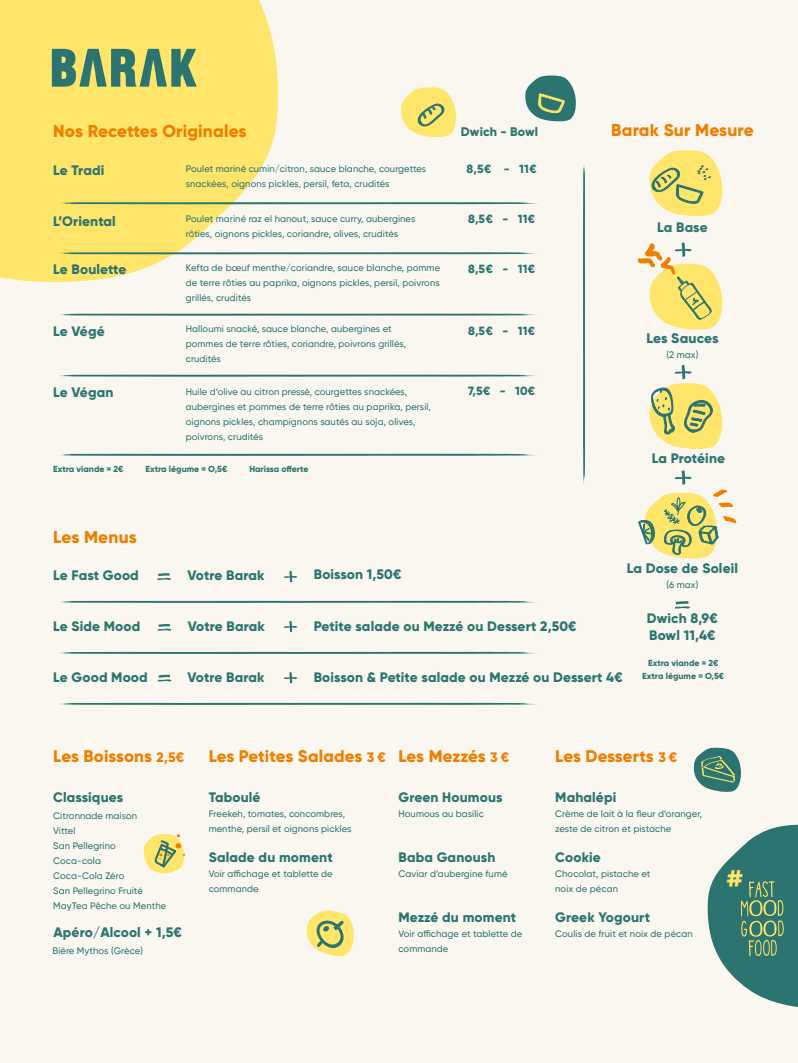
<style>
.page{position:relative;width:798px;height:1063px;background:#fff}
.page>*{position:absolute;margin:0;border:0;box-sizing:border-box;transform-origin:0 0}
.t1{font:800 17.19px "Gilroy";letter-spacing:.01em;color:#ee7f00}
.t2{font:800 16.88px "Gilroy";color:#ee7f00}
.t3{font:800 13.88px "Gilroy";letter-spacing:.005em;color:#2c746f}
.t4{font:800 13.75px/16.5px "Gilroy";letter-spacing:.01em;color:#2c746f}
.t5{font:800 12.5px "Gilroy";letter-spacing:.01em;color:#2c746f}
.t6{font:800 11.88px "Gilroy";letter-spacing:.01em;color:#2c746f}
.t7{font:500 9.44px "Gilroy";color:#2c746f}
.t8{font:500 9.38px/15px "Gilroy";letter-spacing:.01em;color:#2c746f}
.t9{font:800 8.75px/13.1px "Gilroy";color:#2c746f;text-align:center}
.s1{font-size:13.75px}
</style>
<div class="page">
<div style="left:0;top:0;width:797px;height:1063px;background:#faf7f1"></div>
<svg style="left:306px;top:910px;width:47px;height:47px"></svg>
<svg style="left:693px;top:747px;width:48px;height:45px"></svg>
<svg style="left:144px;top:834px;width:41px;height:40px"></svg>
<svg style="left:0;top:0;width:283px;height:282px;background:#fde77c"></svg>
<svg style="left:284px;top:571px;width:14px;height:11px"></svg>
<svg style="left:284px;top:672px;width:14px;height:12px"></svg>
<svg style="left:525px;top:75px;width:51px;height:47px"></svg>
<svg style="left:401px;top:87px;width:55px;height:50px"></svg>
<svg style="left:157px;top:573px;width:14px;height:7px"></svg>
<svg style="left:157px;top:675px;width:15px;height:7px"></svg>
<svg style="left:674px;top:601px;width:16px;height:8px"></svg>
<svg style="left:649px;top:150px;width:74px;height:67px"></svg>
<svg style="left:583px;top:165px;width:2px;height:319px"></svg>
<svg style="left:60px;top:601px;width:477px;height:2px"></svg>
<svg style="left:284px;top:621px;width:14px;height:11px"></svg>
<svg style="left:157px;top:624px;width:15px;height:7px"></svg>
<svg style="left:60px;top:703px;width:477px;height:2px"></svg>
<svg style="left:60px;top:652px;width:477px;height:2px"></svg>
<svg style="left:55px;top:202px;width:483px;height:2px"></svg>
<svg style="left:59px;top:314px;width:478px;height:2px"></svg>
<svg style="left:54px;top:252px;width:483px;height:2px"></svg>
<svg style="left:59px;top:375px;width:478px;height:2px"></svg>
<svg style="left:60px;top:454px;width:477px;height:2px"></svg>
<svg style="left:52px;top:49px;width:144px;height:38px;background:#799d6c"></svg>
<svg style="left:637px;top:242px;width:86px;height:88px"></svg>
<svg style="left:638px;top:365px;width:98px;height:194px"></svg>
<svg style="left:707px;top:824px;width:90px;height:183px"></svg>
<h1 class="t1" style="left:53px;top:123px;width:195px">Nos Recettes Originales</h1>
<p class="t8" style="left:186px;top:162px;width:242px">Poulet mariné cumin/citron, sauce blanche, courgettes snackées, oignons pickles, persil, feta, crudités</p>
<p class="t8" style="left:186px;top:212px;width:231px">Poulet mariné raz el hanout, sauce curry, aubergines rôties, oignons pickles, coriandre, olives, crudités</p>
<h3 class="t4" style="left:53px;top:162px;width:53px">Le Tradi</h3>
<h3 class="t4" style="left:53px;top:213px;width:64px">L’Oriental</h3>
<h3 class="t5" style="left:460px;top:126px;width:79px">Dwich - Bowl</h3>
<p class="t6" style="left:466px;top:164px;width:72px">8,5€ - 11€</p>
<p class="t6" style="left:468px;top:213px;width:68px">8,5€ - 11€</p>
<h3 class="t4" style="left:53px;top:262px;width:75px">Le Boulette</h3>
<p class="t8" style="left:186px;top:261px;width:256px;text-align:justify">Kefta de bœuf menthe/coriandre, sauce blanche, pomme de terre rôties au paprika, oignons pickles, persil, poivrons grillés, crudités</p>
<p class="t6" style="left:468px;top:263px;width:68px">8,5€ - 11€</p>
<h3 class="t4" style="left:53px;top:323px;width:53px">Le Végé</h3>
<p class="t8" style="left:186px;top:322px;width:222px">Halloumi snacké, sauce blanche, aubergines et pommes de terre rôties, coriandre, poivrons grillés, crudités</p>
<p class="t6" style="left:468px;top:325px;width:68px">8,5€ - 11€</p>
<h3 class="t4" style="left:53px;top:384px;width:62px">Le Végan</h3>
<p class="t8" style="left:186px;top:385px;width:246px">Huile d’olive au citron pressé, courgettes snackées, aubergines et pommes de terre rôties au paprika, persil, oignons pickles, champignons sautés au soja, olives, poivrons, crudités</p>
<p class="t6" style="left:468px;top:386px;width:68px">7,5€ - 10€</p>
<p class="t9" style="left:53px;top:463px;width:72px">Extra viande = 2€</p>
<p class="t9" style="left:145px;top:463px;width:83px">Extra légume = O,5€</p>
<p class="t9" style="left:249px;top:463px;width:61px">Harissa offerte</p>
<h1 class="t1" style="left:53px;top:529px;width:85px">Les Menus</h1>
<h3 class="t4" style="left:53px;top:568px;width:87px">Le Fast Good</h3>
<h3 class="t4" style="left:187px;top:568px;width:78px">Votre Barak</h3>
<h3 class="t4" style="left:314px;top:567px;width:89px">Boisson 1,50€</h3>
<h1 class="t1" style="left:611px;top:122px;width:144px">Barak Sur Mesure</h1>
<h3 class="t4" style="left:657px;top:219px;width:52px">La Base</h3>
<h3 class="t3" style="left:646px;top:332px;width:74px">Les Sauces</h3>
<p class="t7" style="left:666px;top:351px;width:34px">(2 max)</p>
<h3 class="t4" style="left:651px;top:451px;width:75px">La Protéine</h3>
<h3 class="t4" style="left:626px;top:560px;width:113px">La Dose de Soleil</h3>
<p class="t8" style="left:666px;top:578px;width:33px">(6 max)</p>
<h3 class="t4" style="left:53px;top:619px;width:89px">Le Side Mood</h3>
<h3 class="t4" style="left:53px;top:669px;width:96px">Le Good Mood</h3>
<h3 class="t4" style="left:188px;top:619px;width:78px">Votre Barak</h3>
<h3 class="t4" style="left:187px;top:669px;width:78px">Votre Barak</h3>
<h3 class="t4" style="left:314px;top:619px;width:264px">Petite salade ou Mezzé ou Dessert 2,50€</h3>
<h3 class="t4" style="left:313px;top:670px;width:310px">Boisson &amp; Petite salade ou Mezzé ou Dessert 4€</h3>
<h3 class="t4" style="left:646px;top:611px;width:72px">Dwich 8,9€<br>Bowl 11,4€</h3>
<p class="t9" style="left:642px;top:657px;width:83px">Extra viande = 2€<br>Extra légume = O,5€</p>
<h2 class="t2" style="left:53px;top:748px;width:133px">Les Boissons <span class="s1">2,5€</span></h2>
<h3 class="t4" style="left:53px;top:790px;width:71px">Classiques</h3>
<p class="t8" style="left:53px;top:809px;width:114px">Citronnade maison<br>Vittel<br>San Pellegrino<br>Coca-cola<br>Coca-Cola Zéro<br>San Pellegrino Fruité<br>MayTea Pêche ou Menthe</p>
<p class="t8" style="left:52px;top:944px;width:92px">Bière Mythos (Grèce)</p>
<h3 class="t4" style="left:53px;top:925px;width:130px">Apéro/Alcool + 1,5€</h3>
<h2 class="t2" style="left:209px;top:748px;width:179px">Les Petites Salades <span class="s1">3 €</span></h2>
<h3 class="t4" style="left:209px;top:790px;width:53px">Taboulé</h3>
<p class="t8" style="left:209px;top:807px;width:144px">Freekeh, tomates, concombres, menthe, persil et oignons pickles</p>
<h3 class="t4" style="left:209px;top:850px;width:125px">Salade du moment</h3>
<p class="t8" style="left:209px;top:867px;width:125px">Voir affichage et tablette de commande</p>
<h2 class="t2" style="left:398px;top:748px;width:112px">Les Mezzés <span class="s1">3 €</span></h2>
<h3 class="t4" style="left:398px;top:790px;width:106px">Green Houmous</h3>
<p class="t8" style="left:398px;top:807px;width:87px">Houmous au basilic</p>
<h3 class="t4" style="left:398px;top:850px;width:98px">Baba Ganoush</h3>
<p class="t8" style="left:398px;top:867px;width:110px">Caviar d’aubergine fumé</p>
<h3 class="t4" style="left:398px;top:910px;width:119px">Mezzé du moment</h3>
<p class="t8" style="left:398px;top:927px;width:125px">Voir affichage et tablette de commande</p>
<h2 class="t2" style="left:555px;top:748px;width:124px">Les Desserts <span class="s1">3 €</span></h2>
<h3 class="t4" style="left:555px;top:790px;width:63px">Mahalépi</h3>
<p class="t8" style="left:555px;top:807px;width:148px">Crème de lait à la fleur d’oranger, zeste de citron et pistache</p>
<h3 class="t4" style="left:555px;top:850px;width:47px">Cookie</h3>
<p class="t8" style="left:555px;top:867px;width:97px">Chocolat, pistache et noix de pécan</p>
<h3 class="t4" style="left:555px;top:910px;width:96px">Greek Yogourt</h3>
<p class="t8" style="left:555px;top:927px;width:139px">Coulis de fruit et noix de pécan</p>
</div>
